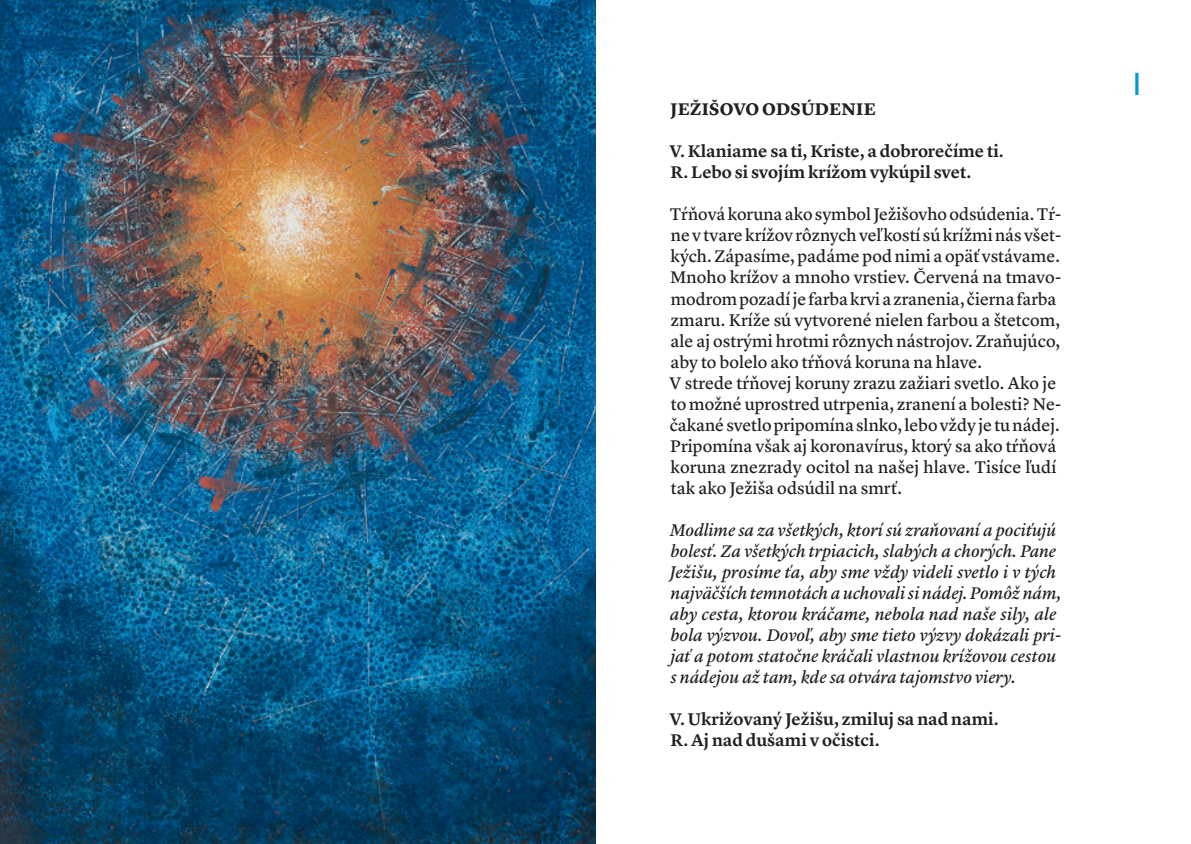
<style>
.page{position:relative;width:1191px;height:844px;background:#fff}
.page>*{position:absolute;margin:0;border:0;box-sizing:border-box;transform-origin:0 0}
.t1{font:500 33.25px "Ringside Condensed";color:#009ad7}
.t2{font:17.5px/21px "Lyon Text Regular No.2";color:#231f20}
.t3{font:italic 17.5px/21px "Lyon Text Regular No.2";letter-spacing:-.005em;color:#231f20}
.t4{font:600 17.5px/21px "Lyon Text";color:#231f20}
.t5{font:700 17.5px "Lyon Text";letter-spacing:.015em;color:#231f20}
</style>
<div class="page">
<img style="left:0;top:0;width:595px;height:843px">
<p class="t5" style="left:670px;top:96px;width:207px">JEŽIŠOVO ODSÚDENIE</p>
<p class="t4" style="left:669px;top:139px;width:336px">V. Klaniame sa ti, Kriste, a dobrorečíme ti.<br>R. Lebo si svojím krížom vykúpil svet.</p>
<p class="t2" style="left:669px;top:202px;width:393px">Tŕňová koruna ako symbol Ježišovho odsúdenia. Tŕ&shy;ne v tvare krížov rôznych veľkostí sú krížmi nás všet&shy;kých. Zápasíme, padáme pod nimi a opäť vstávame.<br>Mnoho krížov a mnoho vrstiev. Červená na tmavo&shy;modrom pozadí je farba krvi a zranenia, čierna farba zmaru. Kríže sú vytvorené nielen farbou a štetcom, ale aj ostrými hrotmi rôznych nástrojov. Zraňujúco, aby to bolelo ako tŕňová koruna na hlave.<br>V strede tŕňovej koruny zrazu zažiari svetlo. Ako je to možné uprostred utrpenia, zranení a bolesti? Ne&shy;čakané svetlo pripomína slnko, lebo vždy je tu nádej.<br>Pripomína však aj koronavírus, ktorý sa ako tŕňová koruna znezrady ocitol na našej hlave. Tisíce ľudí tak ako Ježiša odsúdil na smrť.</p>
<p class="t3" style="left:669px;top:518px;width:393px">Modlime sa za všetkých, ktorí sú zraňovaní a pociťujú bolesť. Za všetkých trpiacich, slabých a chorých. Pane Ježišu, prosíme ťa, aby sme vždy videli svetlo i v tých najväčších temnotách a uchovali si nádej. Pomôž nám, aby cesta, ktorou kráčame, nebola nad naše sily, ale bola výzvou. Dovoľ, aby sme tieto výzvy dokázali pri&shy;jať a potom statočne kráčali vlastnou krížovou cestou s nádejou až tam, kde sa otvára tajomstvo viery.</p>
<p class="t4" style="left:669px;top:706px;width:331px">V. Ukrižovaný Ježišu, zmiluj sa nad nami.<br>R. Aj nad dušami v očistci.</p>
<h1 class="t1" style="left:1132px;top:61px;width:10px">I</h1>
</div>
